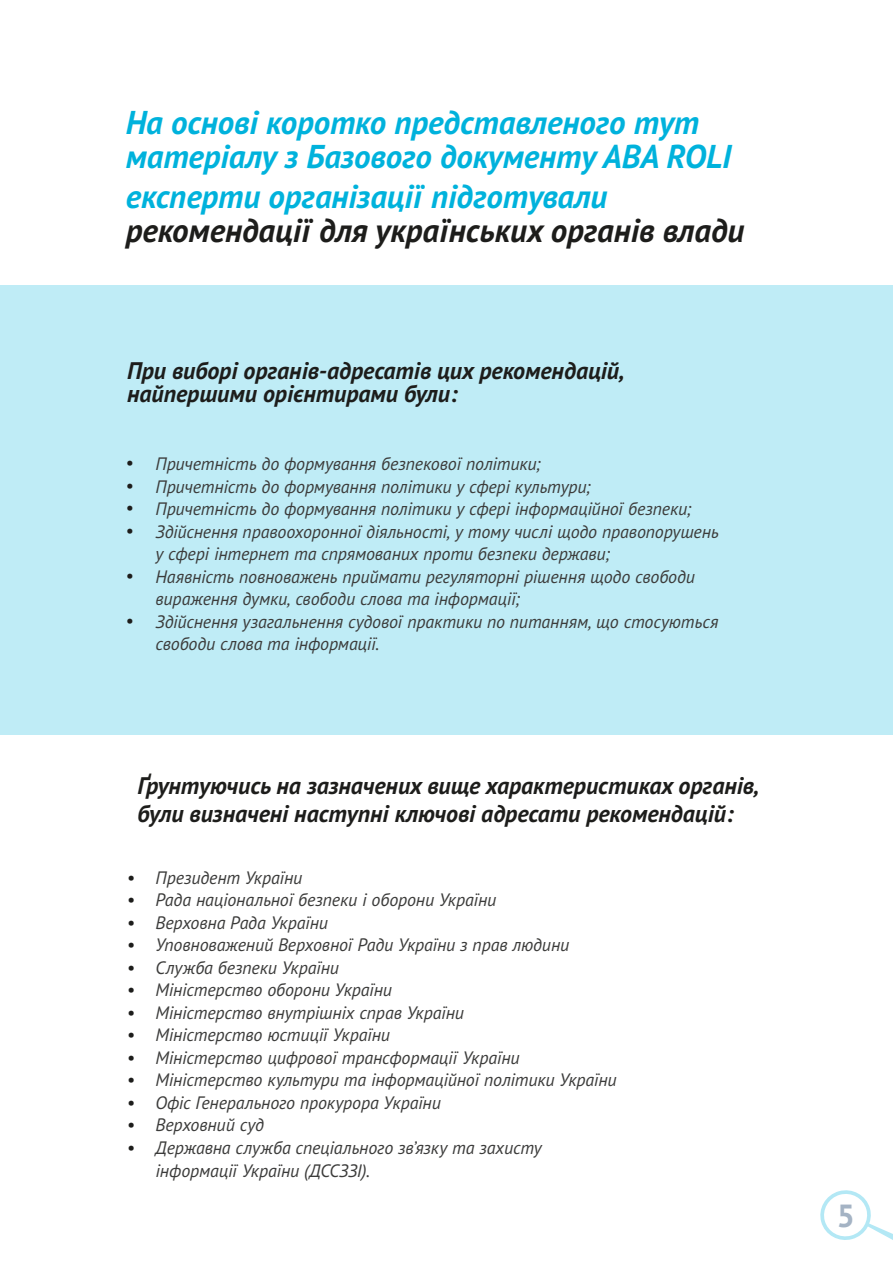
<style>
.page{position:relative;width:893px;height:1263px;background:#fff}
.page>*{position:absolute;margin:0;border:0;box-sizing:border-box;transform-origin:0 0}
.t1{font:italic 700 33px/33.9px "PT Sans Pro";color:#00b2dc}
.t2{font:italic 700 33px "PT Sans Pro";color:#1d1d1b}
.t3{font:700 31.95px "PT Sans Pro";color:#a4b3c4}
.t4{font:italic 700 24px/23.1px "PT Sans Pro";color:#1d1d1b}
.t5{font:italic 18px/22.5px "PT Sans Pro";letter-spacing:-.01em;color:#3c3c3b}
.t6{font:italic 18px/22.5px "PT Sans Pro";color:#1d1d1b;text-align:justify}
</style>
<div class="page">
<div style="left:0;top:285px;width:893px;height:450px;background:#bfecf6"></div>
<svg style="left:820px;top:1190px;width:73px;height:50px"></svg>
<h1 class="t1" style="left:126px;top:105px;width:607px">На основі коротко представленого тут матеріалу з Базового документу ABA ROLI</h1>
<h1 class="t1" style="left:126px;top:179px;width:483px">експерти організації підготували</h1>
<h1 class="t2" style="left:126px;top:208px;width:620px">рекомендації для українських органів влади</h1>
<h3 class="t4" style="left:127px;top:358px;width:499px">При виборі органів-адресатів цих рекомендацій, найпершими орієнтирами були:</h3>
<p class="t6" style="left:126px;top:452px;width:10px">• • • •</p>
<p class="t6" style="left:126px;top:565px;width:10px">•</p>
<p class="t6" style="left:126px;top:610px;width:10px">•</p>
<p class="t5" style="left:156px;top:452px;width:565px">Причетність до формування безпекової політики;<br>Причетність до формування політики у сфері культури;<br>Причетність до формування політики у сфері інформаційної безпеки; Здійснення правоохоронної діяльності, у тому числі щодо правопорушень у сфері інтернет та спрямованих проти безпеки держави;<br>Наявність повноважень приймати регуляторні рішення щодо свободи вираження думки, свободи слова та інформації;<br>Здійснення узагальнення судової практики по питанням, що стосуються свободи слова та інформації.</p>
<h3 class="t4" style="left:138px;top:770px;width:623px;line-height:28.8px">Ґрунтуючись на зазначених вище характеристиках органів, були визначені наступні ключові адресати рекомендацій:</h3>
<p class="t6" style="left:127px;top:867px;width:10px">• • • • • • • • • • • • •</p>
<p class="t5" style="left:156px;top:866px;width:463px">Президент України<br>Рада національної безпеки і оборони України<br>Верховна Рада України<br>Уповноважений Верховної Ради України з прав людини Служба безпеки України<br>Міністерство оборони України<br>Міністерство внутрішніх справ України<br>Міністерство юстиції України<br>Міністерство цифрової трансформації України Міністерство культури та інформаційної політики України Офіс Генерального прокурора України<br>Верховний суд<br>Державна служба спеціального зв’язку та захисту інформації України (ДССЗЗІ).</p>
<h2 class="t3" style="left:837px;top:1195px;width:20px">5</h2>
</div>
